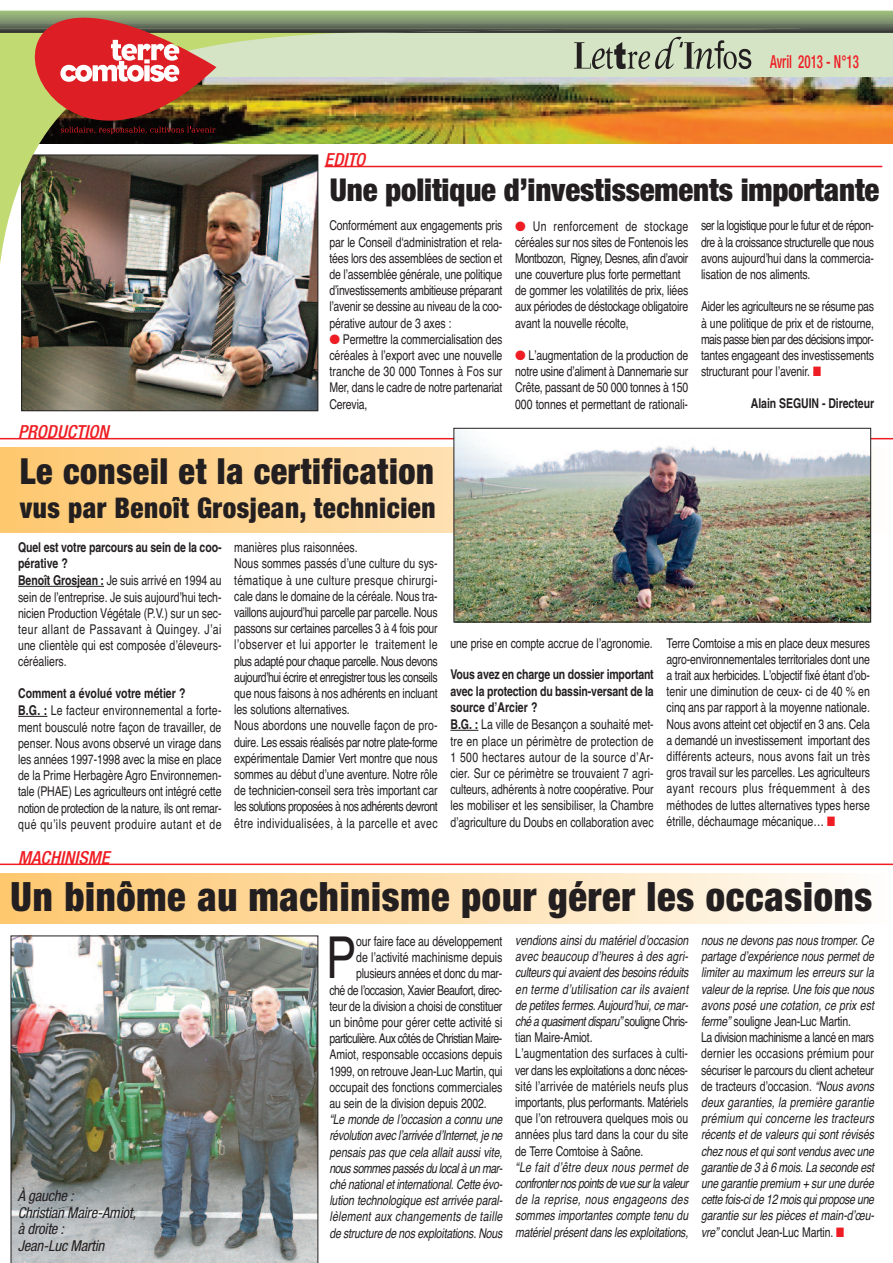
<style>
.page{position:relative;width:893px;height:1263px;background:#fff}
.page>*{position:absolute;margin:0;border:0;box-sizing:border-box;transform-origin:0 0}
.t1{font:57.9px "Helvetica";color:#231f20;scale:.78 1}
.t2{font:900 condensed 40.5px "Helvetica Neue";letter-spacing:.02em;color:#231f20;scale:.95 1}
.t3{font:900 condensed 36px "Helvetica Neue";letter-spacing:.02em;color:#231f20;scale:.95 1}
.t4{font:900 condensed 31.5px "Helvetica Neue";letter-spacing:-.005em;color:#231f20}
.t5{font:900 condensed 28.5px "Helvetica Neue";letter-spacing:.02em;color:#231f20;scale:.95 1}
.t6{font:italic 500 condensed 18px "Helvetica Neue";letter-spacing:.005em;color:#ee1d23}
.t7{font:500 condensed 18px "Helvetica Neue";color:#ee1d23;scale:.72 1}
.t8{font:italic condensed 15px/16.5px "Helvetica Neue";letter-spacing:-.01em;color:#231f20}
.t9{font:13.5px/16.2px "Helvetica";letter-spacing:-.01em;color:#231f20;scale:.78 1}
.t10{font:italic 13.5px/16.2px "Helvetica";letter-spacing:-.01em;color:#231f20;text-align:justify;scale:.78 1}
.t11{font:13.5px "Helvetica";letter-spacing:-.05em;color:#231f20;scale:.78 1}
.t12{font:13.5px "Helvetica";letter-spacing:-.045em;color:#231f20;scale:.78 1}
.t13{font:13.5px "Helvetica";letter-spacing:-.03em;color:#231f20;scale:.78 1}
.t14{font:700 13.5px "Helvetica";letter-spacing:-.005em;color:#231f20;scale:.78 1}
.s1{color:#ee1d23}
.s2{font-weight:700}
.s3{font-style:italic}
.s4{font-style:normal}
</style>
<div class="page">
<img style="left:23px;top:364px;width:293px;height:45px">
<hr style="left:324px;top:166px;width:558px;height:1px;background:#ee1d23">
<img style="left:810px;top:77px;width:83px;height:67px">
<div style="left:0;top:24px;width:893px;height:53px;background:#d5e4c5"></div>
<img style="left:0;top:33px;width:810px;height:331px">
<svg style="left:0;top:448px;width:872px;height:84px;background:#fdd38f"></svg>
<div style="left:0;top:873px;width:891px;height:50px;background:linear-gradient(to right,#fec66c,#fefcf9)"></div>
<hr style="left:18px;top:586px;width:86px;height:1px;background:#231f20">
<svg style="left:18px;top:716px;width:29px;height:1px"></svg>
<svg style="left:450px;top:730px;width:28px;height:1px"></svg>
<img style="left:0;top:11px;width:893px;height:22px">
<img style="left:0;top:28px;width:799px;height:5px">
<svg style="left:35px;top:18px;width:181px;height:116px;background:#b45346"></svg>
<svg style="left:574px;top:37px;width:177px;height:32px"></svg>
<hr style="left:0;top:438px;width:893px;height:1px;background:#ee1d23">
<hr style="left:0;top:863px;width:893px;height:2px;background:#ee1d23">
<img style="left:455px;top:430px;width:414px;height:190px">
<div style="left:453px;top:428px;width:418px;height:194px;border:1px solid #231f20"></div>
<img style="left:11px;top:935px;width:307px;height:328px">
<h3 class="t7" style="left:770px;top:55px;width:125px">Avril 2013 - N°13</h3>
<h3 class="t6" style="left:325px;top:153px;width:42px">EDITO</h3>
<h3 class="t4" style="left:330px;top:171px;width:551px">Une politique d’investissements importante</h3>
<h3 class="t6" style="left:18px;top:425px;width:92px">PRODUCTION</h3>
<p class="t9" style="left:329px;top:218px;width:223px;text-align:justify">Conformément aux engagements pris par le Conseil dʻadministration et rela&shy;tées lors des assemblées de section et de lʼassemblée générale, une politique dʼinvestissements ambitieuse préparant lʼavenir se dessine au niveau de la coo&shy;pérative autour de 3 axes :</p>
<p class="t9" style="left:329px;top:331px;width:223px;text-align:justify"><span class="s1">●</span> Permettre la commercialisation des céréales à lʼexport avec une nouvelle tranche de 30 000 Tonnes à Fos sur Mer, dans le cadre de notre partenariat Cerevia,</p>
<h3 class="t3" style="left:20px;top:449px;width:438px">Le conseil et la certification</h3>
<h3 class="t5" style="left:20px;top:490px;width:439px">vus par Benoît Grosjean, technicien</h3>
<p class="t9" style="left:515px;top:218px;width:223px"><span class="s1">●</span> Un renforcement de stockage céréales sur nos sites de Fontenois les Montbozon, Rigney, Desnes, afin dʼavoir une couverture plus forte permettant de gommer les volatilités de prix, liées aux périodes de déstockage obligatoire avant la nouvelle récolte,</p>
<p class="t9" style="left:515px;top:347px;width:223px;text-align:justify"><span class="s1">●</span> Lʼaugmentation de la production de notre usine dʼaliment à Dannemarie sur Crête, passant de 50 000 tonnes à 150<br>000 tonnes et permettant de rationali-</p>
<p class="t9" style="left:701px;top:218px;width:223px;text-align:justify">ser la logistique pour le futur et de répon&shy;dre à la croissance structurelle que nous avons aujourdʼhui dans la commercia&shy;lisation de nos aliments.</p>
<p class="t9" style="left:701px;top:299px;width:223px;text-align:justify">Aider les agriculteurs ne se résume pas à une politique de prix et de ristourne, mais passe bien par des décisions impor&shy;tantes engageant des investissements structurant pour lʼavenir. <span class="s1">■</span></p>
<p class="t14" style="left:751px;top:398px;width:160px">Alain SEGUIN - Directeur</p>
<p class="t9" style="left:18px;top:539px;width:262px"><span class="s2">Quel est votre parcours au sein de la coo&shy;pérative ?<br>Benoît Grosjean :</span> Je suis arrivé en 1994 au sein de lʼentreprise. Je suis aujourdʼhui tech&shy;nicien Production Végétale (P.V.) sur un sec&shy;teur allant de Passavant à Quingey. Jʼai une clientèle qui est composée dʼéleveurs&shy;céréaliers.</p>
<p class="t9" style="left:18px;top:685px;width:262px"><span class="s2">Comment a évolué votre métier ?<br>B.G. :</span> Le facteur environnemental a forte&shy;ment bousculé notre façon de travailler, de penser. Nous avons observé un virage dans les années 1997-1998 avec la mise en place de la Prime Herbagère Agro Environnemen&shy;tale (PHAE) Les agriculteurs ont intégré cette notion de protection de la nature, ils ont remar&shy;qué quʼils peuvent produire autant et de</p>
<h3 class="t6" style="left:18px;top:851px;width:93px">MACHINISME</h3>
<p class="t9" style="left:234px;top:539px;width:262px">manières plus raisonnées.<br>Nous sommes passés dʼune culture du sys&shy;tématique à une culture presque chirurgi&shy;cale dans le domaine de la céréale. Nous tra&shy;vaillons aujourdʼhui parcelle par parcelle. Nous passons sur certaines parcelles 3 à 4 fois pour lʼobserver et lui apporter le traitement le plus adapté pour chaque parcelle. Nous devons aujourdʼhui écrire et enregistrer tous les conseils que nous faisons à nos adhérents en incluant les solutions alternatives.<br>Nous abordons une nouvelle façon de pro&shy;duire. Les essais réalisés par notre plate-forme expérimentale Damier Vert montre que nous sommes au début dʼune aventure. Notre rôle de technicien-conseil sera très important car les solutions proposées à nos adhérents devront être individualisées, à la parcelle et avec</p>
<p class="t9" style="left:450px;top:635px;width:261px">une prise en compte accrue de lʼagronomie.</p>
<p class="t9" style="left:450px;top:667px;width:262px"><span class="s2">Vous avez en charge un dossier important avec la protection du bassin-versant de la source d’Arcier ?<br>B.G. :</span> La ville de Besançon a souhaité met&shy;tre en place un périmètre de protection de 1 500 hectares autour de la source dʼAr&shy;cier. Sur ce périmètre se trouvaient 7 agri&shy;culteurs, adhérents à notre coopérative. Pour les mobiliser et les sensibiliser, la Chambre dʼagriculture du Doubs en collaboration avec</p>
<p class="t9" style="left:667px;top:635px;width:262px;text-align:justify">Terre Comtoise a mis en place deux mesures agro-environnementales territoriales dont une a trait aux herbicides. Lʼobjectif fixé étant dʼob&shy;tenir une diminution de ceux- ci de 40 % en cinq ans par rapport à la moyenne nationale.<br>Nous avons atteint cet objectif en 3 ans. Cela a demandé un investissement important des différents acteurs, nous avons fait un très gros travail sur les parcelles. Les agriculteurs ayant recours plus fréquemment à des méthodes de luttes alternatives types herse étrille, déchaumage mécanique… <span class="s1">■</span></p>
<h2 class="t2" style="left:11px;top:871px;width:909px">Un binôme au machinisme pour gérer les occasions</h2>
<p class="t8" style="left:18px;top:1189px;width:120px">À gauche :<br>Christian Maire-Amiot, à droite :<br>Jean-Luc Martin</p>
<h1 class="t1" style="left:326px;top:924px;width:40px">P</h1>
<p class="t9" style="left:356px;top:933px;width:189px">our faire face au développement</p>
<p class="t9" style="left:356px;top:949px;width:189px">de lʼactivité machinisme depuis</p>
<p class="t13" style="left:356px;top:966px;width:189px">plusieurs années et donc du mar-</p>
<p class="t12" style="left:329px;top:982px;width:223px">ché de lʼoccasion, Xavier Beaufort, direc-</p>
<p class="t9" style="left:329px;top:998px;width:223px">teur de la division a choisi de constituer</p>
<p class="t9" style="left:329px;top:1014px;width:223px">un binôme pour gérer cette activité si</p>
<p class="t11" style="left:329px;top:1030px;width:223px">particulière. Aux côtés de Christian Maire-</p>
<p class="t9" style="left:329px;top:1046px;width:223px">Amiot, responsable occasions depuis</p>
<p class="t9" style="left:329px;top:1063px;width:223px">1999, on retrouve Jean-Luc Martin, qui</p>
<p class="t9" style="left:329px;top:1079px;width:223px">occupait des fonctions commerciales</p>
<p class="t9" style="left:329px;top:1095px;width:203px">au sein de la division depuis 2002.</p>
<p class="t10" style="left:329px;top:1111px;width:223px">“Le monde de lʼoccasion a connu une révolution avec lʼarrivée dʼInternet, je ne pensais pas que cela allait aussi vite, nous sommes passés du local à un mar&shy;ché national et international. Cette évo&shy;lution technologique est arrivée paral&shy;lèlement aux changements de taille de structure de nos exploitations. Nous</p>
<p class="t9" style="left:515px;top:932px;width:223px"><span class="s3">vendions ainsi du matériel dʼoccasion avec beaucoup dʼheures à des agri&shy;culteurs qui avaient des besoins réduits en terme dʼutilisation car ils avaient de petites fermes. Aujourdʼhui, ce mar&shy;ché a quasiment disparu”</span> souligne Chris&shy;tian Maire-Amiot.<br>Lʼaugmentation des surfaces à culti&shy;ver dans les exploitations a donc néces&shy;sité lʼarrivée de matériels neufs plus importants, plus performants. Matériels que lʼon retrouvera quelques mois ou années plus tard dans la cour du site de Terre Comtoise à Saône.</p>
<p class="t10" style="left:515px;top:1159px;width:223px">“Le fait dʼêtre deux nous permet de confronter nos points de vue sur la valeur de la reprise, nous engageons des sommes importantes compte tenu du matériel présent dans les exploitations,</p>
<p class="t10" style="left:701px;top:932px;width:223px;text-align:left">nous ne devons pas nous tromper. Ce partage dʼexpérience nous permet de limiter au maximum les erreurs sur la valeur de la reprise. Une fois que nous avons posé une cotation, ce prix est ferme” <span class="s4">souligne Jean-Luc Martin.<br>La division machinisme a lancé en mars dernier les occasions prémium pour sécuriser le parcours du client acheteur de tracteurs dʼoccasion.</span> “Nous avons deux garanties, la première garantie prémium qui concerne les tracteurs récents et de valeurs qui sont révisés chez nous et qui sont vendus avec une garantie de 3 à 6 mois. La seconde est une garantie premium + sur une durée cette fois-ci de 12 mois qui propose une garantie sur les pièces et main-dʼœu&shy;vre” <span class="s4">conclut Jean-Luc Martin.</span> <span class="s1">■</span></p>
</div>
